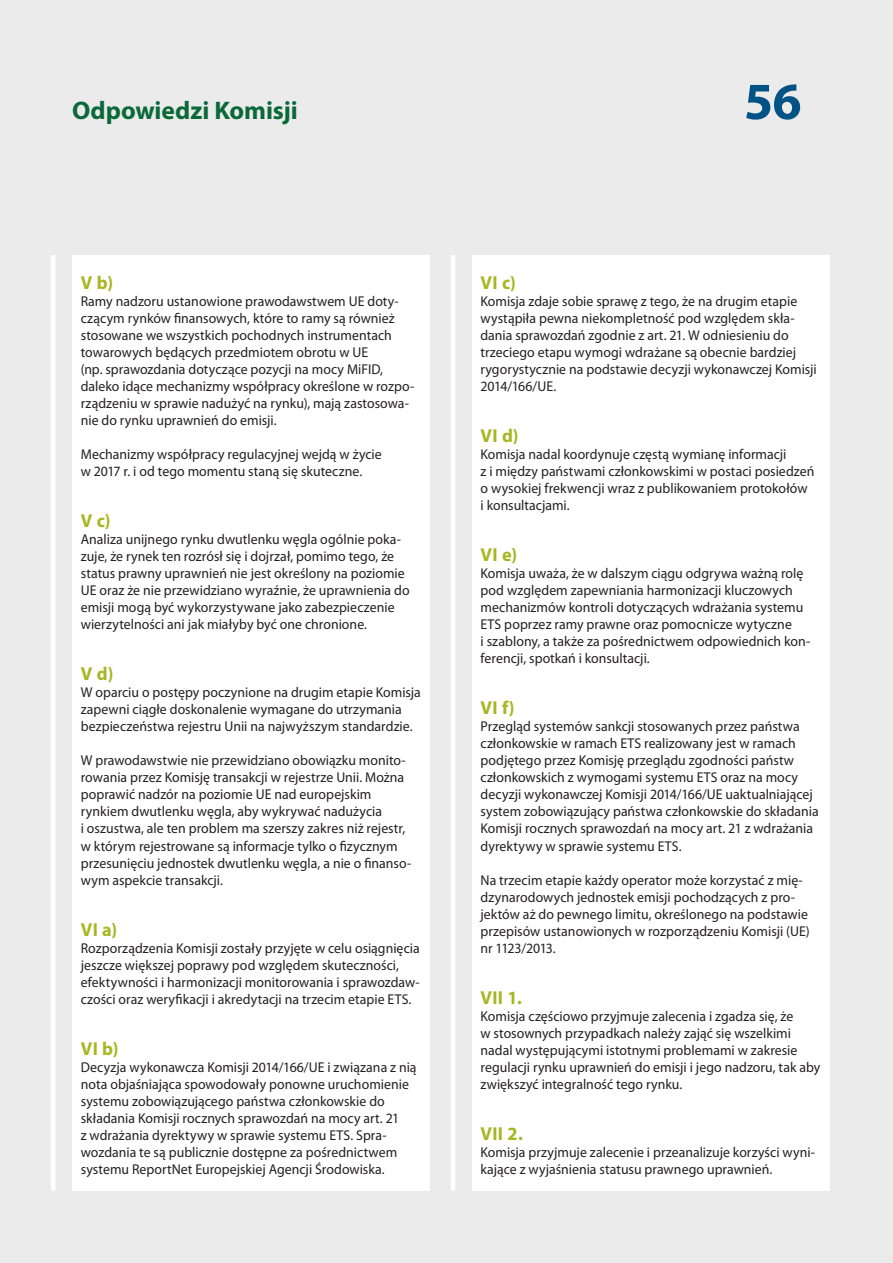
<style>
.page{position:relative;width:893px;height:1263px;background:#ebebeb}
.page>*{position:absolute;margin:0;border:0;box-sizing:border-box;transform-origin:0 0}
.t1{font:700 52.5px "Myriad Pro";color:#015386}
.t2{font:700 25.5px "Myriad Pro";letter-spacing:-.005em;color:#0b6938}
.K_03_-_REP_CHIFFRE{font:700 18.75px "Myriad Pro";letter-spacing:.02em;color:#a7b621}
.K_04_-_REP_TEXTE_COU{font:14.25px/17px "Myriad Pro";color:#231f20}
</style>
<div class="page">
<div style="left:51px;top:255px;width:5px;height:936px;background:#fff"></div>
<hr style="left:451px;top:255px;width:4px;height:936px;background:#fff">
<div style="left:472px;top:255px;width:357px;height:936px;background:#fff"></div>
<div style="left:72px;top:255px;width:357px;height:936px;background:#fff"></div>
<p class="t2" style="left:72px;top:94px;width:227px">Odpowiedzi Komisji</p>
<p class="t1" style="left:744px;top:67px;width:59px">56</p>
<p class="K_03_-_REP_CHIFFRE" style="left:81px;top:271px;width:34px">V b)</p>
<p class="K_04_-_REP_TEXTE_COU" style="left:81px;top:293px;width:335px">Ramy nadzoru ustanowione prawodawstwem UE doty&shy;czącym rynków finansowych, które to ramy są również stosowane we wszystkich pochodnych instrumentach towarowych będących przedmiotem obrotu w UE<br>(np. sprawozdania dotyczące pozycji na mocy MiFID, daleko idące mechanizmy współpracy określone w rozpo&shy;rządzeniu w sprawie nadużyć na rynku), mają zastosowa&shy;nie do rynku uprawnień do emisji.</p>
<p class="K_04_-_REP_TEXTE_COU" style="left:81px;top:446px;width:302px">Mechanizmy współpracy regulacyjnej wejdą w życie w 2017 r. i od tego momentu staną się skuteczne.</p>
<p class="K_03_-_REP_CHIFFRE" style="left:81px;top:509px;width:31px">V c)</p>
<p class="K_04_-_REP_TEXTE_COU" style="left:81px;top:531px;width:330px">Analiza unijnego rynku dwutlenku węgla ogólnie poka&shy;zuje, że rynek ten rozrósł się i dojrzał, pomimo tego, że status prawny uprawnień nie jest określony na poziomie UE oraz że nie przewidziano wyraźnie, że uprawnienia do emisji mogą być wykorzystywane jako zabezpieczenie wierzytelności ani jak miałyby być one chronione.</p>
<p class="K_03_-_REP_CHIFFRE" style="left:81px;top:662px;width:34px">V d)</p>
<p class="K_04_-_REP_TEXTE_COU" style="left:81px;top:684px;width:342px">W oparciu o postępy poczynione na drugim etapie Komisja zapewni ciągłe doskonalenie wymagane do utrzymania bezpieczeństwa rejestru Unii na najwyższym standardzie.</p>
<p class="K_04_-_REP_TEXTE_COU" style="left:81px;top:752px;width:332px">W prawodawstwie nie przewidziano obowiązku monito&shy;rowania przez Komisję transakcji w rejestrze Unii. Można poprawić nadzór na poziomie UE nad europejskim rynkiem dwutlenku węgla, aby wykrywać nadużycia<br>i oszustwa, ale ten problem ma szerszy zakres niż rejestr, w którym rejestrowane są informacje tylko o fizycznym przesunięciu jednostek dwutlenku węgla, a nie o finanso&shy;wym aspekcie transakcji.</p>
<p class="K_03_-_REP_CHIFFRE" style="left:81px;top:917px;width:38px">VI a)</p>
<p class="K_04_-_REP_TEXTE_COU" style="left:81px;top:939px;width:340px">Rozporządzenia Komisji zostały przyjęte w celu osiągnięcia jeszcze większej poprawy pod względem skuteczności, efektywności i harmonizacji monitorowania i sprawozdaw&shy;czości oraz weryfikacji i akredytacji na trzecim etapie ETS.</p>
<p class="K_03_-_REP_CHIFFRE" style="left:81px;top:1036px;width:39px">VI b)</p>
<p class="K_04_-_REP_TEXTE_COU" style="left:81px;top:1058px;width:337px">Decyzja wykonawcza Komisji 2014/166/UE i związana z nią nota objaśniająca spowodowały ponowne uruchomienie systemu zobowiązującego państwa członkowskie do składania Komisji rocznych sprawozdań na mocy art. 21<br>z wdrażania dyrektywy w sprawie systemu ETS. Spra&shy;wozdania te są publicznie dostępne za pośrednictwem systemu ReportNet Europejskiej Agencji Środowiska.</p>
<p class="K_03_-_REP_CHIFFRE" style="left:480px;top:271px;width:37px">VI c)</p>
<p class="K_04_-_REP_TEXTE_COU" style="left:480px;top:293px;width:338px">Komisja zdaje sobie sprawę z tego, że na drugim etapie wystąpiła pewna niekompletność pod względem skła&shy;dania sprawozdań zgodnie z art. 21. W odniesieniu do trzeciego etapu wymogi wdrażane są obecnie bardziej rygorystycznie na podstawie decyzji wykonawczej Komisji 2014/166/UE.</p>
<p class="K_03_-_REP_CHIFFRE" style="left:480px;top:424px;width:40px">VI d)</p>
<p class="K_04_-_REP_TEXTE_COU" style="left:480px;top:446px;width:335px">Komisja nadal koordynuje częstą wymianę informacji<br>z i między państwami członkowskimi w postaci posiedzeń o wysokiej frekwencji wraz z publikowaniem protokołów<br>i konsultacjami.</p>
<p class="K_03_-_REP_CHIFFRE" style="left:480px;top:543px;width:38px">VI e)</p>
<p class="K_04_-_REP_TEXTE_COU" style="left:480px;top:565px;width:331px">Komisja uważa, że w dalszym ciągu odgrywa ważną rolę pod względem zapewniania harmonizacji kluczowych mechanizmów kontroli dotyczących wdrażania systemu ETS poprzez ramy prawne oraz pomocnicze wytyczne<br>i szablony, a także za pośrednictwem odpowiednich kon&shy;ferencji, spotkań i konsultacji.</p>
<p class="K_03_-_REP_CHIFFRE" style="left:480px;top:696px;width:36px">VI f)</p>
<p class="K_04_-_REP_TEXTE_COU" style="left:480px;top:718px;width:340px">Przegląd systemów sankcji stosowanych przez państwa członkowskie w ramach ETS realizowany jest w ramach podjętego przez Komisję przeglądu zgodności państw członkowskich z wymogami systemu ETS oraz na mocy decyzji wykonawczej Komisji 2014/166/UE uaktualniającej system zobowiązujący państwa członkowskie do składania Komisji rocznych sprawozdań na mocy art. 21 z wdrażania dyrektywy w sprawie systemu ETS.</p>
<p class="K_04_-_REP_TEXTE_COU" style="left:480px;top:871px;width:331px">Na trzecim etapie każdy operator może korzystać z mię&shy;dzynarodowych jednostek emisji pochodzących z pro&shy;jektów aż do pewnego limitu, określonego na podstawie przepisów ustanowionych w rozporządzeniu Komisji (UE) nr 1123/2013.</p>
<p class="K_03_-_REP_CHIFFRE" style="left:480px;top:985px;width:43px">VII 1.</p>
<p class="K_04_-_REP_TEXTE_COU" style="left:480px;top:1007px;width:341px">Komisja częściowo przyjmuje zalecenia i zgadza się, że<br>w stosownych przypadkach należy zająć się wszelkimi nadal występującymi istotnymi problemami w zakresie regulacji rynku uprawnień do emisji i jego nadzoru, tak aby zwiększyć integralność tego rynku.</p>
<p class="K_03_-_REP_CHIFFRE" style="left:480px;top:1121px;width:44px">VII 2.</p>
<p class="K_04_-_REP_TEXTE_COU" style="left:480px;top:1143px;width:336px">Komisja przyjmuje zalecenie i przeanalizuje korzyści wyni&shy;kające z wyjaśnienia statusu prawnego uprawnień.</p>
</div>
